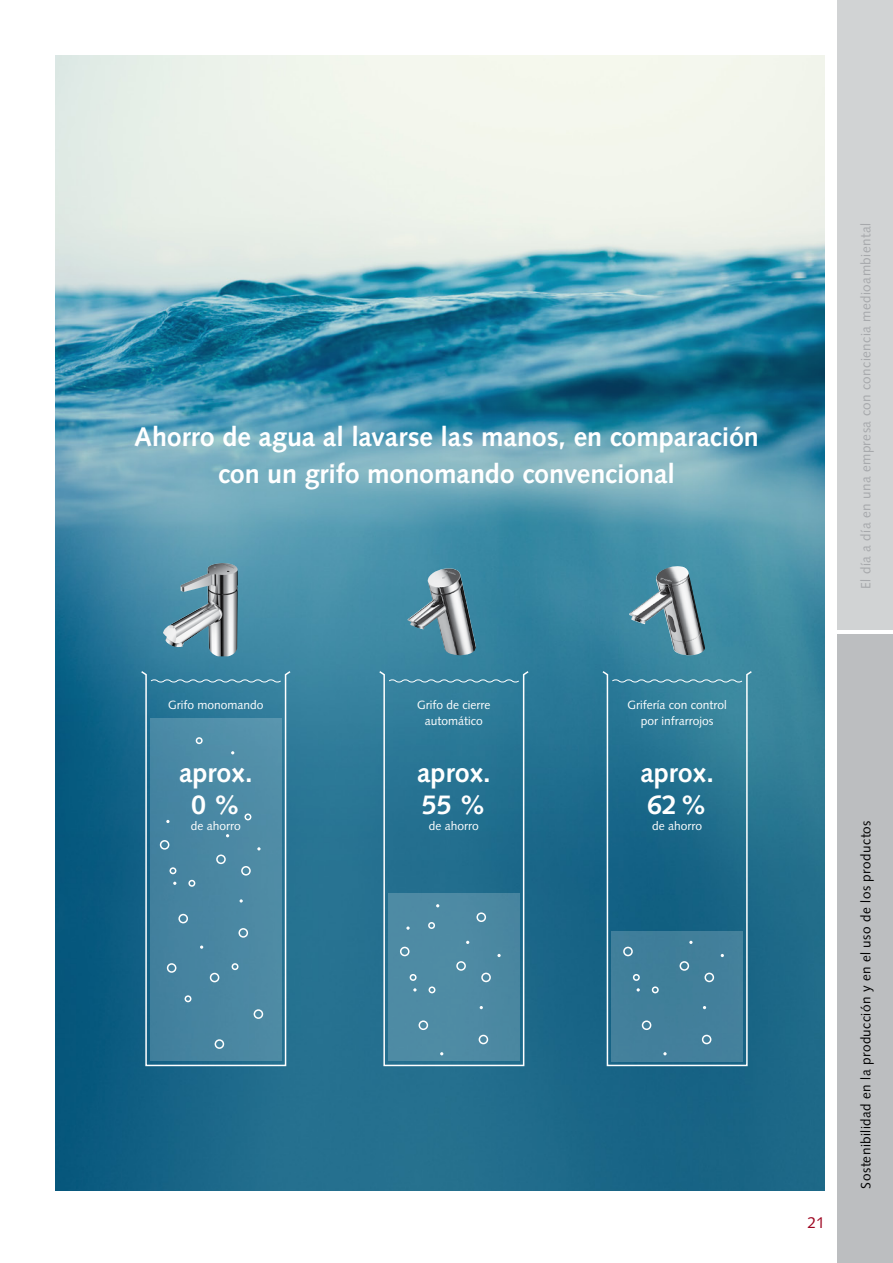
<style>
.page{position:relative;width:893px;height:1263px;background:#fff}
.page>*{position:absolute;margin:0;border:0;box-sizing:border-box;transform-origin:0 0}
.t1{font:700 27px/31.5px "Syntax";letter-spacing:-.005em;color:#fff}
.t2{font:15.75px "Syntax";color:#9e0621}
.t3{font:13.5px "Syntax LT Std";letter-spacing:.03em;color:#000}
.t4{font:13.5px "Syntax LT Std";letter-spacing:.03em;color:#a7a9ac}
.t5{font:12px/15.8px "Syntax";color:#fff;text-align:center}
</style>
<div class="page">
<img style="left:55px;top:55px;width:770px;height:1136px">
<svg style="left:378px;top:670px;width:152px;height:397px;background:#2f7997"></svg>
<svg style="left:140px;top:670px;width:152px;height:397px;background:#3c819e"></svg>
<svg style="left:601px;top:670px;width:152px;height:397px;background:#277290"></svg>
<div style="left:388px;top:893px;width:132px;height:168px;background:#4e8aa4"></div>
<div style="left:400px;top:947px;width:9px;height:9px;border:2px solid #fff;border-radius:50%"></div>
<div style="left:456px;top:961px;width:10px;height:10px;border:2px solid #fff;border-radius:50%"></div>
<div style="left:476px;top:912px;width:10px;height:10px;border:2px solid #fff;border-radius:50%"></div>
<div style="left:481px;top:973px;width:10px;height:9px;border:2px solid #fff;border-radius:50%"></div>
<div style="left:479px;top:1035px;width:9px;height:9px;border:2px solid #fff;border-radius:50%"></div>
<div style="left:419px;top:1020px;width:9px;height:10px;border:2px solid #fff;border-radius:50%"></div>
<div style="left:429px;top:986px;width:6px;height:7px;border:2px solid #fff;border-radius:50%"></div>
<div style="left:428px;top:922px;width:7px;height:7px;border:2px solid #fff;border-radius:50%"></div>
<svg style="left:497px;top:954px;width:4px;height:3px"></svg>
<svg style="left:406px;top:926px;width:4px;height:4px"></svg>
<div style="left:410px;top:974px;width:7px;height:7px;border:2px solid #fff;border-radius:50%"></div>
<div style="left:150px;top:719px;width:132px;height:342px;background:#4a88a3"></div>
<div style="left:160px;top:840px;width:9px;height:10px;border:2px solid #fff;border-radius:50%"></div>
<div style="left:216px;top:854px;width:10px;height:10px;border:2px solid #fff;border-radius:50%"></div>
<div style="left:241px;top:866px;width:10px;height:9px;border:2px solid #fff;border-radius:50%"></div>
<div style="left:238px;top:928px;width:10px;height:10px;border:2px solid #fff;border-radius:50%"></div>
<div style="left:178px;top:914px;width:10px;height:9px;border:2px solid #fff;border-radius:50%"></div>
<div style="left:210px;top:973px;width:9px;height:9px;border:2px solid #fff;border-radius:50%"></div>
<div style="left:232px;top:963px;width:6px;height:7px;border:2px solid #fff;border-radius:50%"></div>
<div style="left:188px;top:880px;width:7px;height:7px;border:2px solid #fff;border-radius:50%"></div>
<svg style="left:166px;top:820px;width:4px;height:3px"></svg>
<div style="left:185px;top:995px;width:6px;height:7px;border:2px solid #fff;border-radius:50%"></div>
<div style="left:170px;top:867px;width:6px;height:7px;border:2px solid #fff;border-radius:50%"></div>
<div style="left:196px;top:737px;width:7px;height:7px;border:2px solid #fff;border-radius:50%"></div>
<div style="left:167px;top:963px;width:9px;height:10px;border:2px solid #fff;border-radius:50%"></div>
<div style="left:254px;top:1009px;width:9px;height:10px;border:2px solid #fff;border-radius:50%"></div>
<div style="left:215px;top:1039px;width:9px;height:10px;border:2px solid #fff;border-radius:50%"></div>
<div style="left:611px;top:931px;width:132px;height:130px;background:#427f9b"></div>
<div style="left:623px;top:947px;width:10px;height:9px;border:2px solid #fff;border-radius:50%"></div>
<div style="left:679px;top:961px;width:10px;height:10px;border:2px solid #fff;border-radius:50%"></div>
<div style="left:704px;top:973px;width:10px;height:9px;border:2px solid #fff;border-radius:50%"></div>
<div style="left:702px;top:1035px;width:9px;height:9px;border:2px solid #fff;border-radius:50%"></div>
<div style="left:642px;top:1020px;width:9px;height:10px;border:2px solid #fff;border-radius:50%"></div>
<div style="left:652px;top:986px;width:7px;height:7px;border:2px solid #fff;border-radius:50%"></div>
<svg style="left:689px;top:941px;width:4px;height:3px"></svg>
<svg style="left:663px;top:1052px;width:4px;height:3px"></svg>
<div style="left:633px;top:974px;width:7px;height:7px;border:2px solid #fff;border-radius:50%"></div>
<img style="left:629px;top:566px;width:76px;height:89px">
<img style="left:406px;top:568px;width:71px;height:89px">
<img style="left:163px;top:563px;width:75px;height:93px">
<div style="left:244px;top:813px;width:7px;height:7px;border:2px solid #fff;border-radius:50%"></div>
<div style="left:838px;top:0;width:55px;height:630px;background:#d1d3d4"></div>
<div style="left:838px;top:634px;width:55px;height:629px;background:#bcbec0"></div>
<p class="t1" style="left:134px;top:419px;width:626px;line-height:36.8px;text-align:center">Ahorro de agua al lavarse las manos, en comparación con un grifo monomando convencional</p>
<p class="t5" style="left:168px;top:697px;width:97px">Grifo monomando</p>
<p class="t1" style="left:179px;top:757px;width:75px;text-align:center">aprox.<br>0 %</p>
<p class="t5" style="left:191px;top:818px;width:51px">de ahorro</p>
<p class="t5" style="left:417px;top:697px;width:75px">Grifo de cierre automático</p>
<p class="t1" style="left:417px;top:757px;width:75px">aprox.<br>55 %</p>
<p class="t5" style="left:429px;top:818px;width:51px">de ahorro</p>
<p class="t5" style="left:628px;top:697px;width:101px">Grifería con control por infrarrojos</p>
<p class="t1" style="left:640px;top:757px;width:75px">aprox.<br>62%</p>
<p class="t5" style="left:652px;top:818px;width:51px">de ahorro</p>
<p class="t4" style="left:858px;top:589px;width:368px;rotate:-90deg">El día a día en una empresa con conciencia medioambiental</p>
<p class="t2" style="left:808px;top:1213px;width:19px">21</p>
<p class="t3" style="left:858px;top:1188px;width:370px;rotate:-90deg">Sostenibilidad en la producción y en el uso de los productos</p>
</div>
